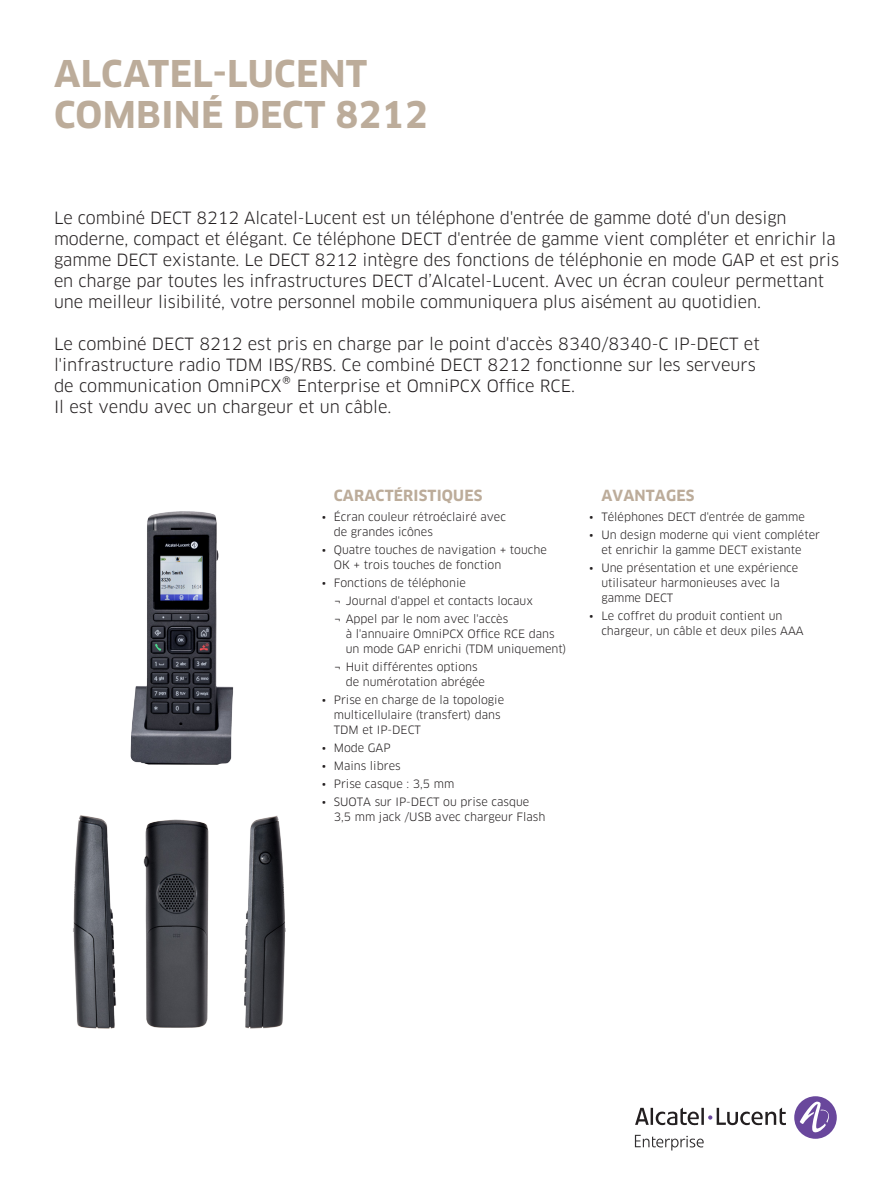
<style>
.page{position:relative;width:893px;height:1191px;background:#fff}
.page>*{position:absolute;margin:0;border:0;box-sizing:border-box;transform-origin:0 0}
.Title_1{font:700 36px "Clan OT";letter-spacing:.01em;color:#bcac9a}
.Intro_body{font:16.5px/21px "Clan OT";letter-spacing:-.005em;color:#231f20}
.Intro_bloc{font:16.5px/21px "Clan OT";color:#231f20}
.Head_1{font:700 15px "Clan OT";letter-spacing:.01em;color:#bcac9a}
.t1{font:11.25px/15px "Clan OT";color:#231f20}
.s1{font-size:21px}
</style>
<div class="page">
<div style="left:794px;top:1096px;width:43px;height:42px;background:#69479c;border-radius:50%"></div>
<svg style="left:800px;top:1101px;width:32px;height:32px"></svg>
<svg style="left:635px;top:1107px;width:151px;height:18px"></svg>
<svg style="left:635px;top:1134px;width:69px;height:16px"></svg>
<img style="left:130px;top:511px;width:104px;height:254px">
<img style="left:73px;top:815px;width:43px;height:214px">
<img style="left:143px;top:819px;width:66px;height:209px">
<img style="left:244px;top:815px;width:42px;height:214px">
<p class="Title_1" style="left:54px;top:53px;width:315px">ALCATEL-LUCENT</p>
<p class="Title_1" style="left:54px;top:94px;width:375px">COMBINÉ DECT 8212</p>
<p class="Intro_body" style="left:54px;top:208px;width:786px">Le combiné DECT 8212 Alcatel-Lucent est un téléphone d'entrée de gamme doté d'un design moderne, compact et élégant. Ce téléphone DECT d'entrée de gamme vient compléter et enrichir la gamme DECT existante. Le DECT 8212 intègre des fonctions de téléphonie en mode GAP et est pris en charge par toutes les infrastructures DECT d’Alcatel-Lucent. Avec un écran couleur permettant une meilleur lisibilité, votre personnel mobile communiquera plus aisément au quotidien.</p>
<p class="Intro_bloc" style="left:54px;top:334px;width:707px">Le combiné DECT 8212 est pris en charge par le point d'accès 8340/8340-C IP-DECT et l'infrastructure radio TDM IBS/RBS. Ce combiné DECT 8212 fonctionne sur les serveurs de communication OmniPCX<span class="s1">®</span> Enterprise et OmniPCX Office RCE.</p>
<p class="Intro_bloc" style="left:54px;top:397px;width:339px">Il est vendu avec un chargeur et un câble.</p>
<p class="Head_1" style="left:334px;top:487px;width:150px">CARACTÉRISTIQUES</p>
<p class="t1" style="left:334px;top:509px;width:174px;text-indent:-12px">• Écran couleur rétroéclairé avec de grandes icônes</p>
<p class="t1" style="left:334px;top:542px;width:215px;text-indent:-12px">• Quatre touches de navigation + touche<br>OK + trois touches de fonction</p>
<p class="t1" style="left:322px;top:575px;width:146px">• Fonctions de téléphonie</p>
<p class="t1" style="left:334px;top:593px;width:201px">¬ Journal d'appel et contacts locaux</p>
<p class="t1" style="left:346px;top:611px;width:222px;text-indent:-12px">¬ Appel par le nom avec l'accès<br>à l'annuaire OmniPCX Office RCE dans un mode GAP enrichi (TDM uniquement)</p>
<p class="t1" style="left:346px;top:659px;width:141px;text-indent:-12px">¬ Huit différentes options de numérotation abrégée</p>
<p class="t1" style="left:334px;top:692px;width:172px;text-indent:-12px">• Prise en charge de la topologie multicellulaire (transfert) dans<br>TDM et IP-DECT</p>
<p class="t1" style="left:322px;top:740px;width:70px">• Mode GAP</p>
<p class="t1" style="left:322px;top:758px;width:80px">• Mains libres</p>
<p class="t1" style="left:322px;top:776px;width:134px">• Prise casque : 3,5 mm</p>
<p class="t1" style="left:334px;top:794px;width:213px;text-indent:-12px">• SUOTA sur IP-DECT ou prise casque<br>3,5 mm jack /USB avec chargeur Flash</p>
<p class="Head_1" style="left:601px;top:487px;width:95px">AVANTAGES</p>
<p class="t1" style="left:589px;top:509px;width:217px">• Téléphones DECT d'entrée de gamme</p>
<p class="t1" style="left:589px;top:527px;width:232px;text-align:center">• Un design moderne qui vient compléter et enrichir la gamme DECT existante</p>
<p class="t1" style="left:601px;top:560px;width:199px;text-indent:-12px">• Une présentation et une expérience utilisateur harmonieuses avec la gamme DECT</p>
<p class="t1" style="left:601px;top:608px;width:204px;text-indent:-12px">• Le coffret du produit contient un chargeur, un câble et deux piles AAA</p>
</div>
